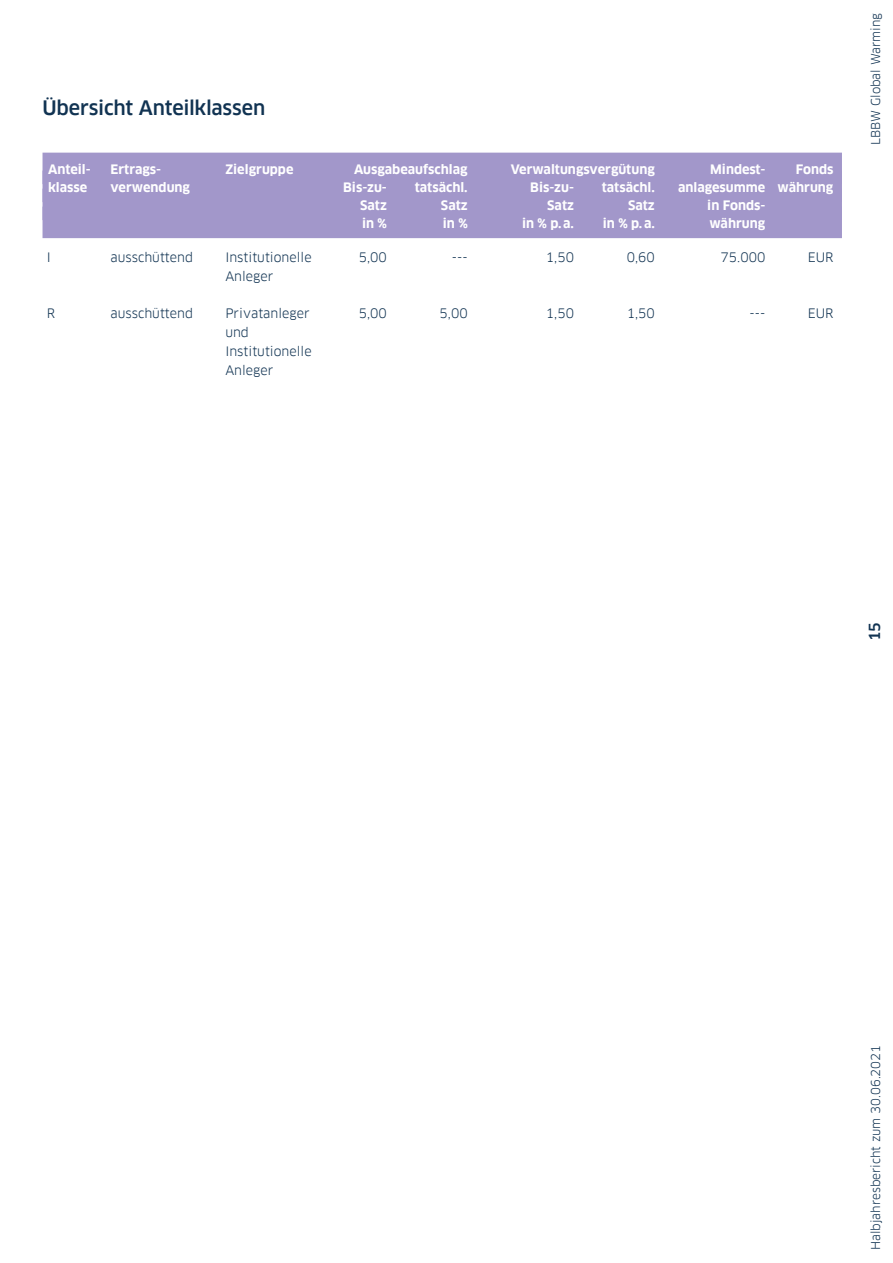
<style>
.page{position:relative;width:893px;height:1263px;background:#fff}
.page>*{position:absolute;margin:0;border:0;box-sizing:border-box;transform-origin:0 0}
._000_für_Inhalt_2{font:500 19.5px "Clanfor LBBW";letter-spacing:-.01em;color:#113352}
.t1{font:500 15px "Clanfor LBBW";color:#113352}
.t2{font:700 12.75px "Clanfor LBBW";color:#fff}
.t3{font:12.75px "Clanfor LBBW";color:#113352}
.t4{font:12px "Clanfor LBBW";color:#113352}
</style>
<div class="page">
<div style="left:43px;top:153px;width:799px;height:31px;background:#a297ca"></div>
<div style="left:43px;top:171px;width:799px;height:31px;background:#a297ca"></div>
<div style="left:43px;top:189px;width:799px;height:31px;background:#a297ca"></div>
<div style="left:43px;top:207px;width:799px;height:31px;background:#a297ca"></div>
<p class="_000_für_Inhalt_2" style="left:43px;top:96px;width:224px">Übersicht Anteilklassen</p>
<p class="t2" style="left:48px;top:162px;width:44px">Anteil-</p>
<p class="t2" style="left:111px;top:162px;width:52px">Ertrags-</p>
<p class="t2" style="left:225px;top:162px;width:70px">Zielgruppe</p>
<p class="t2" style="left:354px;top:162px;width:115px">Ausgabeaufschlag</p>
<p class="t2" style="left:511px;top:162px;width:146px">Verwaltungsvergütung</p>
<p class="t2" style="left:710px;top:162px;width:57px">Mindest-</p>
<p class="t2" style="left:796px;top:162px;width:39px">Fonds</p>
<p class="t2" style="left:48px;top:180px;width:41px">klasse</p>
<p class="t2" style="left:111px;top:180px;width:81px">verwendung</p>
<p class="t2" style="left:343px;top:180px;width:45px">Bis-zu-</p>
<p class="t2" style="left:415px;top:180px;width:55px">tatsächl.</p>
<p class="t2" style="left:530px;top:180px;width:45px">Bis-zu-</p>
<p class="t2" style="left:602px;top:180px;width:55px">tatsächl.</p>
<p class="t2" style="left:678px;top:180px;width:157px">anlagesumme währung</p>
<p class="t2" style="left:360px;top:198px;width:28px">Satz</p>
<p class="t2" style="left:441px;top:198px;width:28px">Satz</p>
<p class="t2" style="left:547px;top:198px;width:28px">Satz</p>
<p class="t2" style="left:628px;top:198px;width:28px">Satz</p>
<p class="t2" style="left:707px;top:198px;width:60px">in Fonds-</p>
<p class="t2" style="left:362px;top:216px;width:26px">in %</p>
<p class="t2" style="left:443px;top:216px;width:26px">in %</p>
<p class="t2" style="left:522px;top:216px;width:53px">in % p.a.</p>
<p class="t2" style="left:603px;top:216px;width:53px">in % p.a.</p>
<p class="t2" style="left:710px;top:216px;width:57px">währung</p>
<p class="t3" style="left:47px;top:250px;width:6px">I</p>
<p class="t3" style="left:111px;top:250px;width:84px">ausschüttend</p>
<p class="t3" style="left:225px;top:250px;width:88px">Institutionelle</p>
<p class="t3" style="left:359px;top:250px;width:30px">5,00</p>
<p class="t3" style="left:452px;top:250px;width:17px">---</p>
<p class="t3" style="left:546px;top:250px;width:30px">1,50</p>
<p class="t3" style="left:627px;top:250px;width:30px">0,60</p>
<p class="t3" style="left:721px;top:250px;width:46px">75.000</p>
<p class="t3" style="left:808px;top:250px;width:27px">EUR</p>
<p class="t3" style="left:225px;top:268px;width:49px">Anleger</p>
<p class="t3" style="left:47px;top:306px;width:10px">R</p>
<p class="t3" style="left:111px;top:306px;width:84px">ausschüttend</p>
<p class="t3" style="left:225px;top:306px;width:86px">Privatanleger</p>
<p class="t3" style="left:359px;top:306px;width:30px">5,00</p>
<p class="t3" style="left:440px;top:306px;width:30px">5,00</p>
<p class="t3" style="left:546px;top:306px;width:30px">1,50</p>
<p class="t3" style="left:627px;top:306px;width:30px">1,50</p>
<p class="t3" style="left:750px;top:306px;width:17px">---</p>
<p class="t3" style="left:808px;top:306px;width:27px">EUR</p>
<p class="t3" style="left:225px;top:325px;width:25px">und</p>
<p class="t3" style="left:225px;top:343px;width:88px">Institutionelle</p>
<p class="t3" style="left:225px;top:362px;width:49px">Anleger</p>
<p class="t4" style="left:869px;top:145px;width:134px;rotate:-90deg">LBBW Global Warming</p>
<p class="t1" style="left:866px;top:641px;width:21px;rotate:-90deg">15</p>
<p class="t4" style="left:869px;top:1250px;width:207px;rotate:-90deg">Halbjahresbericht zum 30.06.2021</p>
</div>
